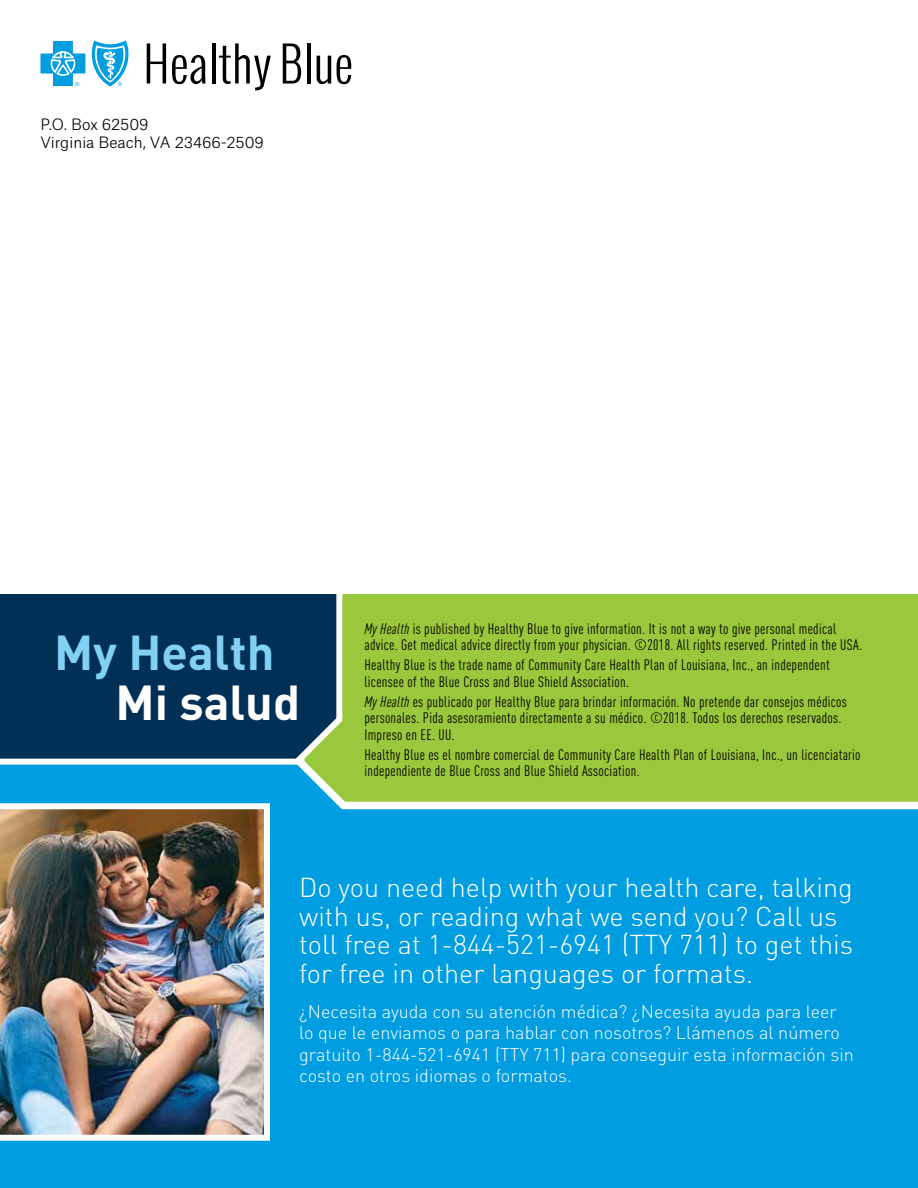
<style>
.page{position:relative;width:918px;height:1188px;background:#fff}
.page>*{position:absolute;margin:0;border:0;box-sizing:border-box;transform-origin:0 0}
.t1{font:700 48.45px "DINOT";color:#82d1f5}
.t2{font:700 48.45px "DINOT";color:#fff}
.t3{font:300 27px/28.5px "DINOT";color:#fff}
.t4{font:300 18px/21.6px "DINOT";color:#fff}
.t5{font:condensed 15px/16.5px "DINOT";letter-spacing:.02em;color:#000}
.t6{font:300 15px "Atlas Grotesk";color:#000}
.s1{font-style:italic}
</style>
<div class="page">
<div style="left:0;top:618px;width:918px;height:570px;background:#009de1"></div>
<svg style="left:41px;top:41px;width:44px;height:45px"></svg>
<svg style="left:91px;top:40px;width:38px;height:46px"></svg>
<svg style="left:147px;top:43px;width:19px;height:41px"></svg>
<svg style="left:172px;top:55px;width:34px;height:29px"></svg>
<hr style="left:212px;top:43px;width:3px;height:41px;background:#000">
<svg style="left:219px;top:43px;width:52px;height:47px"></svg>
<svg style="left:283px;top:43px;width:18px;height:41px"></svg>
<hr style="left:307px;top:43px;width:3px;height:41px;background:#000">
<svg style="left:317px;top:55px;width:34px;height:29px"></svg>
<div style="left:300px;top:594px;width:618px;height:216px;background:#9ac83c"></div>
<svg style="left:0;top:594px;width:348px;height:174px;background:#11405e"></svg>
<img style="left:0;top:803px;width:270px;height:338px">
<p class="t6" style="left:40px;top:112px;width:110px">P.O. Box 62509</p>
<p class="t6" style="left:40px;top:130px;width:225px">Virginia Beach, VA 23466-2509</p>
<p class="t1" style="left:54px;top:620px;width:222px">My Health</p>
<p class="t2" style="left:116px;top:671px;width:186px">Mi salud</p>
<p class="t5" style="left:364px;top:620px;width:499px"><span class="s1">My Health</span> is published by Healthy Blue to give information. It is not a way to give personal medical advice. Get medical advice directly from your physician. ©2018. All rights reserved. Printed in the USA.</p>
<p class="t5" style="left:364px;top:657px;width:467px">Healthy Blue is the trade name of Community Care Health Plan of Louisiana, Inc., an independent licensee of the Blue Cross and Blue Shield Association.</p>
<p class="t5" style="left:364px;top:693px;width:484px"><span class="s1">My Health</span> es publicado por Healthy Blue para brindar información. No pretende dar consejos médicos personales. Pida asesoramiento directamente a su médico. ©2018. Todos los derechos reservados.<br>Impreso en EE. UU.</p>
<p class="t5" style="left:364px;top:746px;width:498px">Healthy Blue es el nombre comercial de Community Care Health Plan of Louisiana, Inc., un licenciatario independiente de Blue Cross and Blue Shield Association.</p>
<p class="t3" style="left:299px;top:873px;width:556px">Do you need help with your health care, talking with us, or reading what we send you? Call us toll free at 1-844-521-6941 (TTY 711) to get this for free in other languages or formats.</p>
<p class="t4" style="left:299px;top:1000px;width:556px">¿Necesita ayuda con su atención médica? ¿Necesita ayuda para leer lo que le enviamos o para hablar con nosotros? Llámenos al número gratuito 1-844-521-6941 (TTY 711) para conseguir esta información sin costo en otros idiomas o formatos.</p>
</div>
